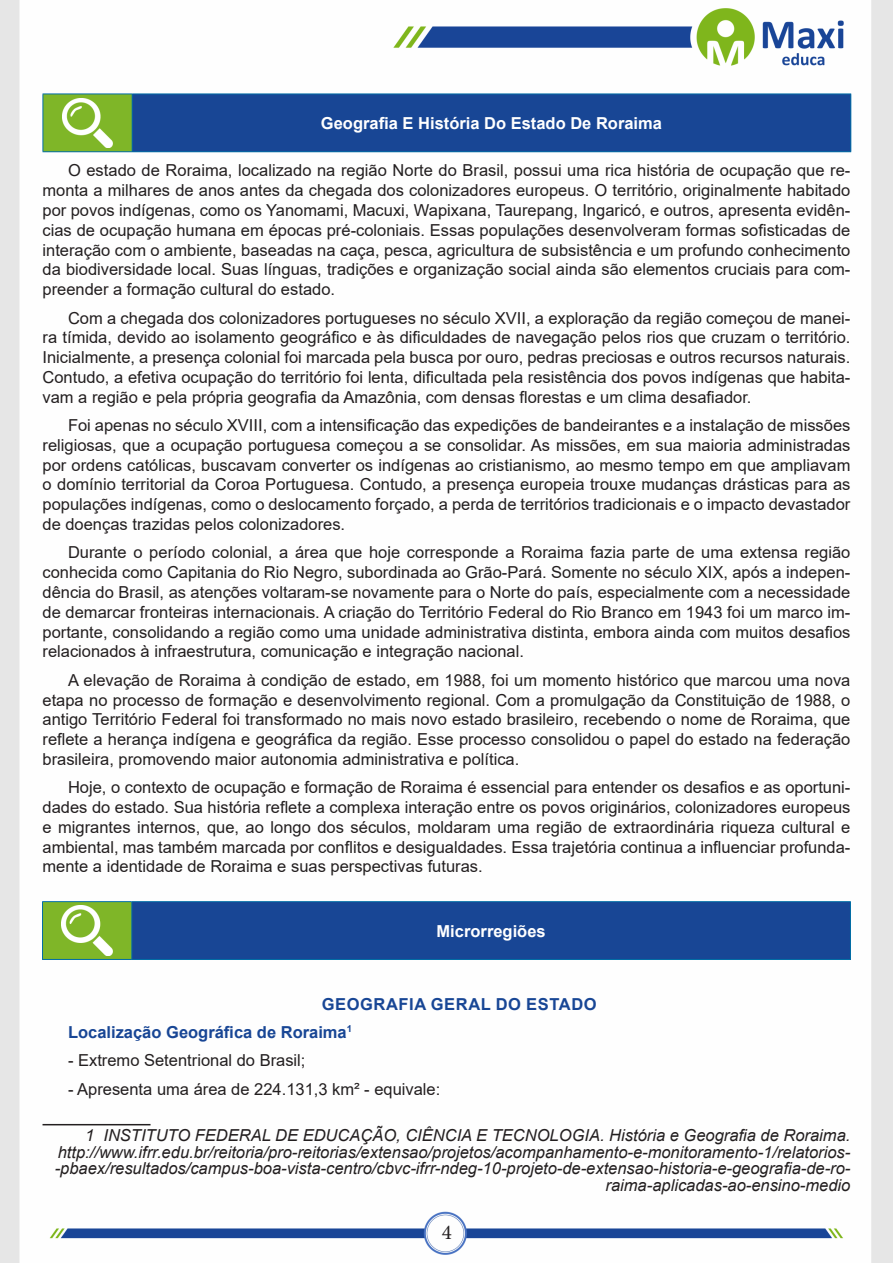
<style>
.page{position:relative;width:893px;height:1263px;background:#fff}
.page>*{position:absolute;margin:0;border:0;box-sizing:border-box;transform-origin:0 0}
.t1{font:21px "Minion Pro";color:#231f20}
.TEXTO_BASE{font:16.5px/19.8px "Arial";color:#231f20;text-align:justify}
.FONT_REF{font:italic 16.5px/16.5px "Arial";color:#231f20;text-align:right}
.CENTRALIZAR{font:700 16.5px "Arial";color:#fff}
.TEXTO_BASE-2{font:700 16.5px "Arial";color:#184695}
.TITULO_DE_LEI{font:700 16.5px "Arial";letter-spacing:.035em;color:#184695}
</style>
<div class="page">
<img style="left:0;top:0;width:893px;height:1263px">
<div style="left:43px;top:94px;width:89px;height:58px;background:#7fb628"></div>
<div style="left:132px;top:94px;width:719px;height:58px;background:#184695"></div>
<hr style="left:43px;top:94px;width:89px;height:1px;background:#036ea6">
<hr style="left:43px;top:94px;width:1px;height:57px;background:#036ea6">
<hr style="left:43px;top:151px;width:89px;height:1px;background:#036ea6">
<hr style="left:132px;top:94px;width:719px;height:1px;background:#036ea6">
<hr style="left:132px;top:94px;width:1px;height:57px;background:#036ea6">
<hr style="left:850px;top:94px;width:1px;height:57px;background:#036ea6">
<hr style="left:132px;top:151px;width:719px;height:1px;background:#036ea6">
<img style="left:62px;top:98px;width:51px;height:49px">
<div style="left:43px;top:902px;width:89px;height:57px;background:#7fb628"></div>
<div style="left:132px;top:902px;width:718px;height:57px;background:#184695"></div>
<hr style="left:42px;top:901px;width:90px;height:1px;background:#036ea6">
<hr style="left:42px;top:902px;width:1px;height:57px;background:#036ea6">
<hr style="left:42px;top:959px;width:90px;height:1px;background:#036ea6">
<hr style="left:132px;top:901px;width:719px;height:1px;background:#036ea6">
<hr style="left:131px;top:902px;width:1px;height:57px;background:#036ea6">
<hr style="left:850px;top:902px;width:1px;height:57px;background:#036ea6">
<hr style="left:132px;top:959px;width:719px;height:1px;background:#036ea6">
<img style="left:62px;top:906px;width:50px;height:49px">
<hr style="left:43px;top:1124px;width:108px;height:1px;background:#231f20">
<p class="CENTRALIZAR" style="left:321px;top:111px;width:343px">Geografia E História Do Estado De Roraima</p>
<p class="TEXTO_BASE" style="left:43px;top:161px;width:809px;text-indent:26px">O estado de Roraima, localizado na região Norte do Brasil, possui uma rica história de ocupação que re&shy;monta a milhares de anos antes da chegada dos colonizadores europeus. O território, originalmente habitado por povos indígenas, como os Yanomami, Macuxi, Wapixana, Taurepang, Ingaricó, e outros, apresenta evidên&shy;cias de ocupação humana em épocas pré-coloniais. Essas populações desenvolveram formas sofisticadas de interação com o ambiente, baseadas na caça, pesca, agricultura de subsistência e um profundo conhecimento da biodiversidade local. Suas línguas, tradições e organização social ainda são elementos cruciais para com&shy;preender a formação cultural do estado.</p>
<p class="TEXTO_BASE" style="left:43px;top:308px;width:809px;text-indent:26px">Com a chegada dos colonizadores portugueses no século XVII, a exploração da região começou de manei&shy;ra tímida, devido ao isolamento geográfico e às dificuldades de navegação pelos rios que cruzam o território.<br>Inicialmente, a presença colonial foi marcada pela busca por ouro, pedras preciosas e outros recursos naturais.<br>Contudo, a efetiva ocupação do território foi lenta, dificultada pela resistência dos povos indígenas que habita&shy;vam a região e pela própria geografia da Amazônia, com densas florestas e um clima desafiador.</p>
<p class="TEXTO_BASE" style="left:43px;top:415px;width:809px;text-indent:26px">Foi apenas no século XVIII, com a intensificação das expedições de bandeirantes e a instalação de missões religiosas, que a ocupação portuguesa começou a se consolidar. As missões, em sua maioria administradas por ordens católicas, buscavam converter os indígenas ao cristianismo, ao mesmo tempo em que ampliavam o domínio territorial da Coroa Portuguesa. Contudo, a presença europeia trouxe mudanças drásticas para as populações indígenas, como o deslocamento forçado, a perda de territórios tradicionais e o impacto devastador de doenças trazidas pelos colonizadores.</p>
<p class="TEXTO_BASE" style="left:43px;top:543px;width:809px;text-indent:26px">Durante o período colonial, a área que hoje corresponde a Roraima fazia parte de uma extensa região conhecida como Capitania do Rio Negro, subordinada ao Grão-Pará. Somente no século XIX, após a indepen&shy;dência do Brasil, as atenções voltaram-se novamente para o Norte do país, especialmente com a necessidade de demarcar fronteiras internacionais. A criação do Território Federal do Rio Branco em 1943 foi um marco im&shy;portante, consolidando a região como uma unidade administrativa distinta, embora ainda com muitos desafios relacionados à infraestrutura, comunicação e integração nacional.</p>
<p class="TEXTO_BASE" style="left:43px;top:670px;width:809px;text-indent:26px">A elevação de Roraima à condição de estado, em 1988, foi um momento histórico que marcou uma nova etapa no processo de formação e desenvolvimento regional. Com a promulgação da Constituição de 1988, o antigo Território Federal foi transformado no mais novo estado brasileiro, recebendo o nome de Roraima, que reflete a herança indígena e geográfica da região. Esse processo consolidou o papel do estado na federação brasileira, promovendo maior autonomia administrativa e política.</p>
<p class="TEXTO_BASE" style="left:43px;top:777px;width:809px;text-indent:26px">Hoje, o contexto de ocupação e formação de Roraima é essencial para entender os desafios e as oportuni&shy;dades do estado. Sua história reflete a complexa interação entre os povos originários, colonizadores europeus e migrantes internos, que, ao longo dos séculos, moldaram uma região de extraordinária riqueza cultural e ambiental, mas também marcada por conflitos e desigualdades. Essa trajetória continua a influenciar profunda&shy;mente a identidade de Roraima e suas perspectivas futuras.</p>
<p class="CENTRALIZAR" style="left:437px;top:919px;width:111px">Microrregiões</p>
<p class="TITULO_DE_LEI" style="left:322px;top:992px;width:276px">GEOGRAFIA GERAL DO ESTADO</p>
<p class="TEXTO_BASE-2" style="left:68px;top:1020px;width:286px">Localização Geográfica de Roraima<sup>1</sup></p>
<p class="TEXTO_BASE" style="left:68px;top:1050px;width:239px">- Extremo Setentrional do Brasil;</p>
<p class="TEXTO_BASE" style="left:68px;top:1079px;width:374px">- Apresenta uma área de 224.131,3 km² - equivale:</p>
<p class="FONT_REF" style="left:55px;top:1127px;width:797px">1 INSTITUTO FEDERAL DE EDUCAÇÃO, CIÊNCIA E TECNOLOGIA. História e Geografia de Roraima. http://www.ifrr.edu.br/reitoria/pro-reitorias/extensao/projetos/acompanhamento-e-monitoramento-1/relatorios--pbaex/resultados/campus-boa-vista-centro/cbvc-ifrr-ndeg-10-projeto-de-extensao-historia-e-geografia-de-ro&shy;raima-aplicadas-ao-ensino-medio</p>
<p class="t1" style="left:442px;top:1218px;width:12px">4</p>
</div>
